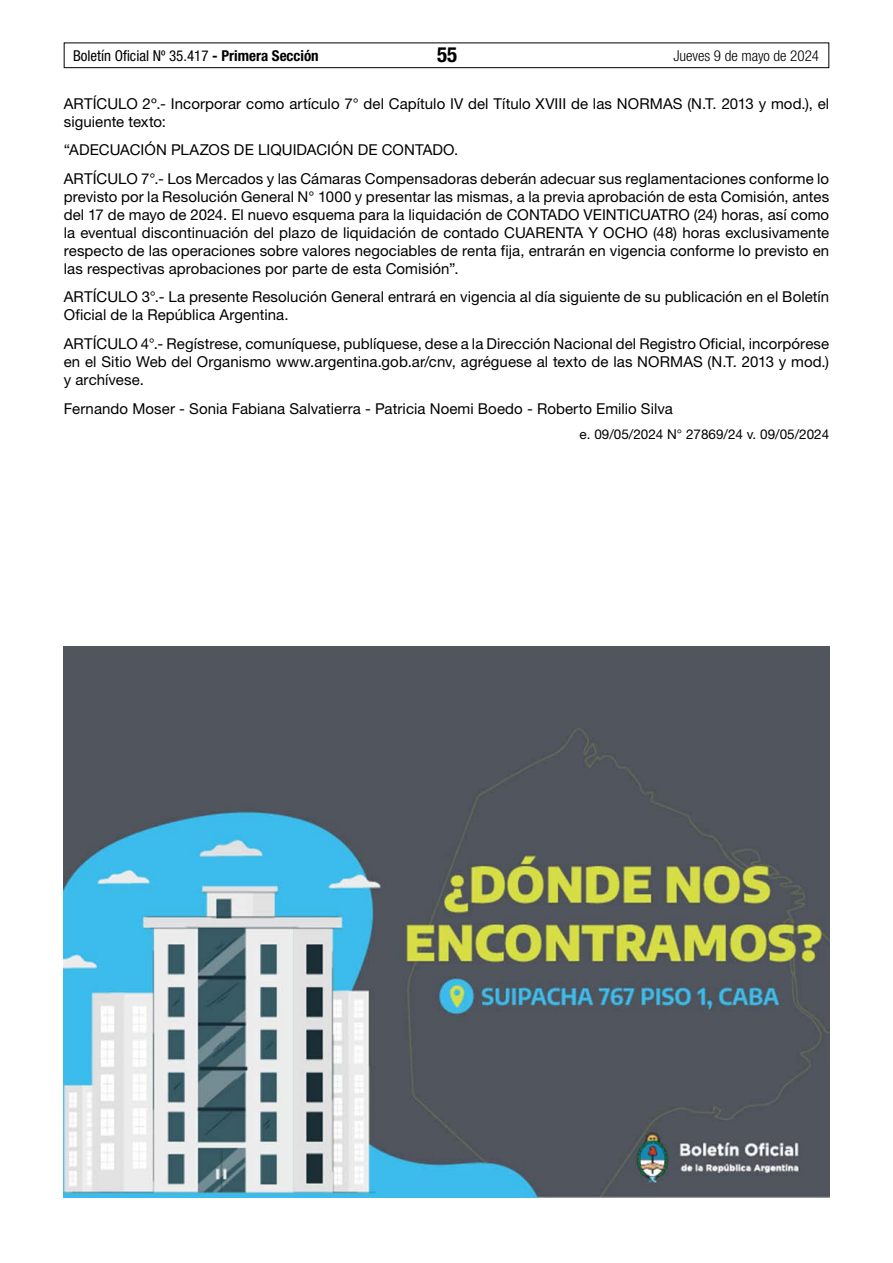
<style>
.page{position:relative;width:893px;height:1263px;background:#fff}
.page>*{position:absolute;margin:0;border:0;box-sizing:border-box;transform-origin:0 0}
.t1{font:700 condensed 21px "Helvetica Neue LT Std";color:#000}
.t2{font:15px/18px "Helvetica Neue LT Std";letter-spacing:.005em;color:#000}
.t3{font:condensed 15px "Helvetica Neue LT Std";color:#000}
.t4{font:300 condensed 15px "Helvetica Neue LT Std";color:#000}
.t5{font:13.5px "Helvetica Neue LT Std";color:#000}
.s1{font-weight:700}
</style>
<div class="page">
<div style="left:64px;top:43px;width:765px;height:25px;border:1px solid #000"></div>
<img style="left:64px;top:646px;width:765px;height:551px">
<p class="t3" style="left:73px;top:47px;width:247px">Boletín Oficial Nº 35.417 <span class="s1">- Primera Sección</span></p>
<h1 class="t1" style="left:437px;top:42px;width:22px">55</h1>
<p class="t4" style="left:673px;top:47px;width:147px">Jueves 9 de mayo de 2024</p>
<p class="t2" style="left:64px;top:94px;width:767px">ARTÍCULO 2º.- Incorporar como artículo 7° del Capítulo IV del Título XVIII de las NORMAS (N.T. 2013 y mod.), el siguiente texto:</p>
<p class="t2" style="left:64px;top:135px;width:767px;line-height:28.7px">“ADECUACIÓN PLAZOS DE LIQUIDACIÓN DE CONTADO.<br>ARTÍCULO 7°.- Los Mercados y las Cámaras Compensadoras deberán adecuar sus reglamentaciones conforme lo</p>
<p class="t2" style="left:64px;top:187px;width:767px;text-align:justify">previsto por la Resolución General N° 1000 y presentar las mismas, a la previa aprobación de esta Comisión, antes del 17 de mayo de 2024. El nuevo esquema para la liquidación de CONTADO VEINTICUATRO (24) horas, así como la eventual discontinuación del plazo de liquidación de contado CUARENTA Y OCHO (48) horas exclusivamente respecto de las operaciones sobre valores negociables de renta fija, entrarán en vigencia conforme lo previsto en las respectivas aprobaciones por parte de esta Comisión”.</p>
<p class="t2" style="left:64px;top:288px;width:767px">ARTÍCULO 3°.- La presente Resolución General entrará en vigencia al día siguiente de su publicación en el Boletín<br>Oficial de la República Argentina.</p>
<p class="t2" style="left:64px;top:335px;width:767px;text-align:justify">ARTÍCULO 4°.- Regístrese, comuníquese, publíquese, dese a la Dirección Nacional del Registro Oficial, incorpórese en el Sitio Web del Organismo www.argentina.gob.ar/cnv, agréguese al texto de las NORMAS (N.T. 2013 y mod.) y archívese.</p>
<p class="t2" style="left:64px;top:399px;width:611px">Fernando Moser - Sonia Fabiana Salvatierra - Patricia Noemi Boedo - Roberto Emilio Silva</p>
<p class="t5" style="left:580px;top:426px;width:251px">e. 09/05/2024 N° 27869/24 v. 09/05/2024</p>
</div>
